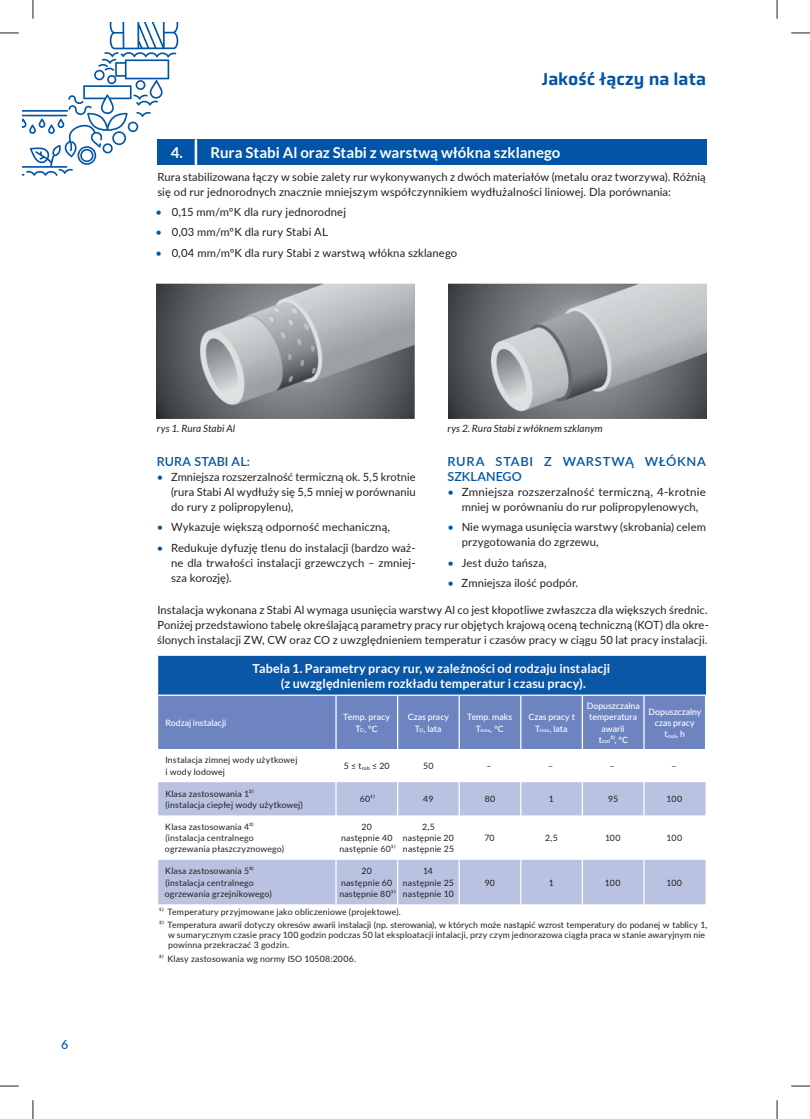
<style>
.page{position:relative;width:810px;height:1119px;background:#fff}
.page>*{position:absolute;margin:0;border:0;box-sizing:border-box;transform-origin:0 0}
.t1{font:500 17.5px "Obvia";letter-spacing:.005em;color:#0154a6}
.t2{font:700 15px "Lato";color:#fff}
.t3{font:700 12.5px/15px "Lato";letter-spacing:.01em;color:#fff;text-align:center}
.t4{font:600 12.5px/15px "Lato";letter-spacing:.045em;color:#0154a6}
.t5{font:600 12.5px "Lato";letter-spacing:.025em;color:#0154a6}
.t6{font:500 12.5px "Lato";color:#0154a6}
.t7{font:11.25px/15px "Lato";letter-spacing:.01em;color:#231f20;text-align:justify}
.t8{font:italic 10px "Lato";letter-spacing:.015em;color:#231f20}
.t9{font:8.75px/11.2px "Lato";letter-spacing:.015em;color:#231f20}
.t10{font:500 8.75px/11.2px "Lato";color:#fff;text-align:center}
.s1{color:#0154a6}
.s2{font-size:5.12px}
.s3{font-weight:500;font-size:5.12px}
</style>
<div class="page">
<div style="left:157px;top:139px;width:549px;height:26px;background:#0154a6"></div>
<hr style="left:195px;top:139px;width:2px;height:26px;background:#fff">
<div style="left:158px;top:655px;width:548px;height:40px;background:#0a56a7"></div>
<div style="left:158px;top:695px;width:547px;height:53px;background:#6e84c1"></div>
<svg style="left:158px;top:782px;width:548px;height:122px;fill:#bac2e1"></svg>
<hr style="left:459px;top:782px;width:1px;height:33px;background:#fff">
<hr style="left:520px;top:782px;width:1px;height:33px;background:#fff">
<hr style="left:582px;top:782px;width:1px;height:33px;background:#fff">
<hr style="left:643px;top:782px;width:2px;height:33px;background:#fff">
<hr style="left:335px;top:815px;width:2px;height:44px;background:#fff">
<hr style="left:397px;top:815px;width:1px;height:44px;background:#fff">
<hr style="left:459px;top:815px;width:1px;height:44px;background:#fff">
<hr style="left:520px;top:815px;width:1px;height:44px;background:#fff">
<hr style="left:582px;top:815px;width:1px;height:44px;background:#fff">
<hr style="left:643px;top:815px;width:2px;height:44px;background:#fff">
<hr style="left:335px;top:859px;width:2px;height:45px;background:#fff">
<hr style="left:397px;top:859px;width:1px;height:45px;background:#fff">
<hr style="left:459px;top:859px;width:1px;height:45px;background:#fff">
<hr style="left:520px;top:859px;width:1px;height:45px;background:#fff">
<hr style="left:582px;top:859px;width:1px;height:45px;background:#fff">
<hr style="left:643px;top:859px;width:2px;height:45px;background:#fff">
<hr style="left:157px;top:694px;width:179px;height:1px;background:#fff">
<hr style="left:336px;top:694px;width:62px;height:1px;background:#fff">
<hr style="left:398px;top:694px;width:61px;height:1px;background:#fff">
<hr style="left:397px;top:695px;width:1px;height:53px;background:#fff">
<hr style="left:459px;top:694px;width:62px;height:1px;background:#fff">
<hr style="left:459px;top:695px;width:1px;height:53px;background:#fff">
<hr style="left:521px;top:694px;width:61px;height:1px;background:#fff">
<hr style="left:520px;top:695px;width:1px;height:53px;background:#fff">
<hr style="left:582px;top:694px;width:62px;height:1px;background:#fff">
<hr style="left:582px;top:695px;width:1px;height:53px;background:#fff">
<hr style="left:644px;top:694px;width:62px;height:1px;background:#fff">
<hr style="left:643px;top:695px;width:2px;height:53px;background:#fff">
<hr style="left:335px;top:782px;width:2px;height:33px;background:#fff">
<hr style="left:397px;top:782px;width:1px;height:33px;background:#fff">
<hr style="left:335px;top:695px;width:2px;height:53px;background:#fff">
<svg style="left:791px;top:32px;width:19px;height:2px"></svg>
<svg style="left:0;top:1085px;width:19px;height:1px"></svg>
<svg style="left:791px;top:1085px;width:19px;height:1px"></svg>
<svg style="left:0;top:0;width:179px;height:176px"></svg>
<svg style="left:32px;top:1100px;width:2px;height:18px"></svg>
<svg style="left:776px;top:0;width:2px;height:19px"></svg>
<svg style="left:776px;top:1100px;width:2px;height:18px"></svg>
<img style="left:157px;top:283px;width:257px;height:135px">
<img style="left:449px;top:283px;width:257px;height:135px">
<p class="t6" style="left:61px;top:1035px;width:9px">6</p>
<h1 class="t1" style="left:542px;top:69px;width:166px">Jakość łączy na lata</h1>
<h2 class="t2" style="left:171px;top:144px;width:391px">4. Rura Stabi Al oraz Stabi z warstwą włókna szklanego</h2>
<p class="t7" style="left:157px;top:168px;width:550px">Rura stabilizowana łączy w sobie zalety rur wykonywanych z dwóch materiałów (metalu oraz tworzywa). Różnią się od rur jednorodnych znacznie mniejszym współczynnikiem wydłużalności liniowej. Dla porównania:</p>
<p class="t7" style="left:156px;top:204px;width:192px"><span class="s1">•</span> 0,15 mm/m°K dla rury jednorodnej</p>
<p class="t7" style="left:156px;top:224px;width:174px"><span class="s1">•</span> 0,03 mm/m°K dla rury Stabi AL</p>
<p class="t7" style="left:156px;top:244px;width:303px"><span class="s1">•</span> 0,04 mm/m°K dla rury Stabi z warstwą włókna szklanego</p>
<p class="t8" style="left:157px;top:422px;width:80px">rys 1. Rura Stabi Al</p>
<p class="t5" style="left:157px;top:452px;width:95px">RURA STABI AL:</p>
<p class="t7" style="left:171px;top:469px;width:246px;text-indent:-14px"><span class="s1">•</span> Zmniejsza rozszerzalność termiczną ok. 5,5 krotnie (rura Stabi Al wydłuży się 5,5 mniej w porównaniu do rury z polipropylenu),</p>
<p class="t7" style="left:157px;top:519px;width:235px"><span class="s1">•</span> Wykazuje większą odporność mechaniczną,</p>
<p class="t7" style="left:171px;top:539px;width:246px;text-indent:-14px"><span class="s1">•</span> Redukuje dyfuzję tlenu do instalacji (bardzo waż&shy;ne dla trwałości instalacji grzewczych – zmniej&shy;sza korozję).</p>
<p class="t8" style="left:447px;top:422px;width:157px">rys 2. Rura Stabi z włóknem szklanym</p>
<p class="t4" style="left:447px;top:453px;width:260px">RURA STABI Z WARSTWĄ WŁÓKNA<br>SZKLANEGO</p>
<p class="t7" style="left:447px;top:484px;width:260px;text-align:center"><span class="s1">•</span> Zmniejsza rozszerzalność termiczną, 4-krotnie mniej w porównaniu do rur polipropylenowych,</p>
<p class="t7" style="left:462px;top:519px;width:246px;text-indent:-14px"><span class="s1">•</span> Nie wymaga usunięcia warstwy (skrobania) celem przygotowania do zgrzewu,</p>
<p class="t7" style="left:447px;top:554px;width:101px"><span class="s1">•</span> Jest dużo tańsza,</p>
<p class="t7" style="left:447px;top:575px;width:132px"><span class="s1">•</span> Zmniejsza ilość podpór.</p>
<p class="t7" style="left:157px;top:602px;width:553px">Instalacja wykonana z Stabi Al wymaga usunięcia warstwy Al co jest kłopotliwe zwłaszcza dla większych średnic.<br>Poniżej przedstawiono tabelę określającą parametry pracy rur objętych krajową oceną techniczną (KOT) dla okre&shy;ślonych instalacji ZW, CW oraz CO z uwzględnieniem temperatur i czasów pracy w ciągu 50 lat pracy instalacji.</p>
<p class="t3" style="left:253px;top:660px;width:359px">Tabela 1. Parametry pracy rur, w zależności od rodzaju instalacji (z uwzględnieniem rozkładu temperatur i czasu pracy).</p>
<p class="t10" style="left:165px;top:716px;width:62px">Rodzaj instalacji</p>
<p class="t10" style="left:343px;top:711px;width:48px">Temp. pracy<br>T<span class="s2">D</span>, °C</p>
<p class="t10" style="left:408px;top:711px;width:43px">Czas pracy<br>T<span class="s2">D</span>, lata</p>
<p class="t10" style="left:467px;top:711px;width:47px">Temp. maks<br>T<span class="s2">max</span>, °C</p>
<p class="t10" style="left:528px;top:711px;width:48px">Czas pracy t<br>T<span class="s2">max</span>, lata</p>
<p class="t10" style="left:587px;top:699px;width:55px">Dopuszczalna temperatura awarii<br>t<span class="s2">mal</span>²⁾, °C</p>
<p class="t10" style="left:648px;top:705px;width:55px">Dopuszczalny czas pracy t<span class="s2">mal</span>, h</p>
<p class="t9" style="left:165px;top:754px;width:134px">Instalacja zimnej wody użytkowej i wody lodowej</p>
<p class="t9" style="left:344px;top:759px;width:47px">5 ≤ t<span class="s3">rob</span> ≤ 20</p>
<p class="t9" style="left:423px;top:759px;width:12px">50</p>
<p class="t9" style="left:487px;top:759px;width:7px">–</p>
<p class="t9" style="left:548px;top:759px;width:7px">–</p>
<p class="t9" style="left:610px;top:759px;width:7px">–</p>
<p class="t9" style="left:671px;top:759px;width:7px">–</p>
<p class="t9" style="left:165px;top:787px;width:139px">Klasa zastosowania 1³⁾<br>(instalacja ciepłej wody użytkowej)</p>
<p class="t9" style="left:360px;top:793px;width:17px">60¹⁾</p>
<p class="t9" style="left:423px;top:793px;width:12px">49</p>
<p class="t9" style="left:485px;top:793px;width:12px">80</p>
<p class="t9" style="left:549px;top:793px;width:7px">1</p>
<p class="t9" style="left:608px;top:793px;width:12px">95</p>
<p class="t9" style="left:667px;top:793px;width:17px">100</p>
<p class="t9" style="left:165px;top:820px;width:121px">Klasa zastosowania 4³⁾ (instalacja centralnego ogrzewania płaszczyznowego)</p>
<p class="t9" style="left:340px;top:820px;width:57px;text-align:center">20<br>następnie 40 następnie 60¹⁾</p>
<p class="t9" style="left:403px;top:820px;width:53px;text-align:center">2,5 następnie 20 następnie 25</p>
<p class="t9" style="left:484px;top:831px;width:12px">70</p>
<p class="t9" style="left:545px;top:831px;width:14px">2,5</p>
<p class="t9" style="left:605px;top:831px;width:17px">100</p>
<p class="t9" style="left:667px;top:831px;width:17px">100</p>
<p class="t9" style="left:165px;top:865px;width:108px">Klasa zastosowania 5³⁾ (instalacja centralnego ogrzewania grzejnikowego)</p>
<p class="t9" style="left:339px;top:865px;width:58px;text-align:center">20<br>następnie 60 następnie 80¹⁾</p>
<p class="t9" style="left:403px;top:865px;width:53px;text-align:center">14<br>następnie 25 następnie 10</p>
<p class="t9" style="left:485px;top:876px;width:12px">90</p>
<p class="t9" style="left:549px;top:876px;width:7px">1</p>
<p class="t9" style="left:605px;top:876px;width:17px">100</p>
<p class="t9" style="left:666px;top:876px;width:17px">100</p>
<p class="t9" style="left:159px;top:904px;width:550px;line-height:13.5px">¹⁾ Temperatury przyjmowane jako obliczeniowe (projektowe).<br>²⁾ Temperatura awarii dotyczy okresów awarii instalacji (np. sterowania), w których może nastąpić wzrost temperatury do podanej w tablicy 1,</p>
<p class="t9" style="left:168px;top:929px;width:539px;line-height:10px">w sumarycznym czasie pracy 100 godzin podczas 50 lat eksploatacji intalacji, przy czym jednorazowa ciągła praca w stanie awaryjnym nie powinna przekraczać 3 godzin.</p>
<p class="t9" style="left:159px;top:952px;width:199px">³⁾ Klasy zastosowania wg normy ISO 10508:2006.</p>
</div>
